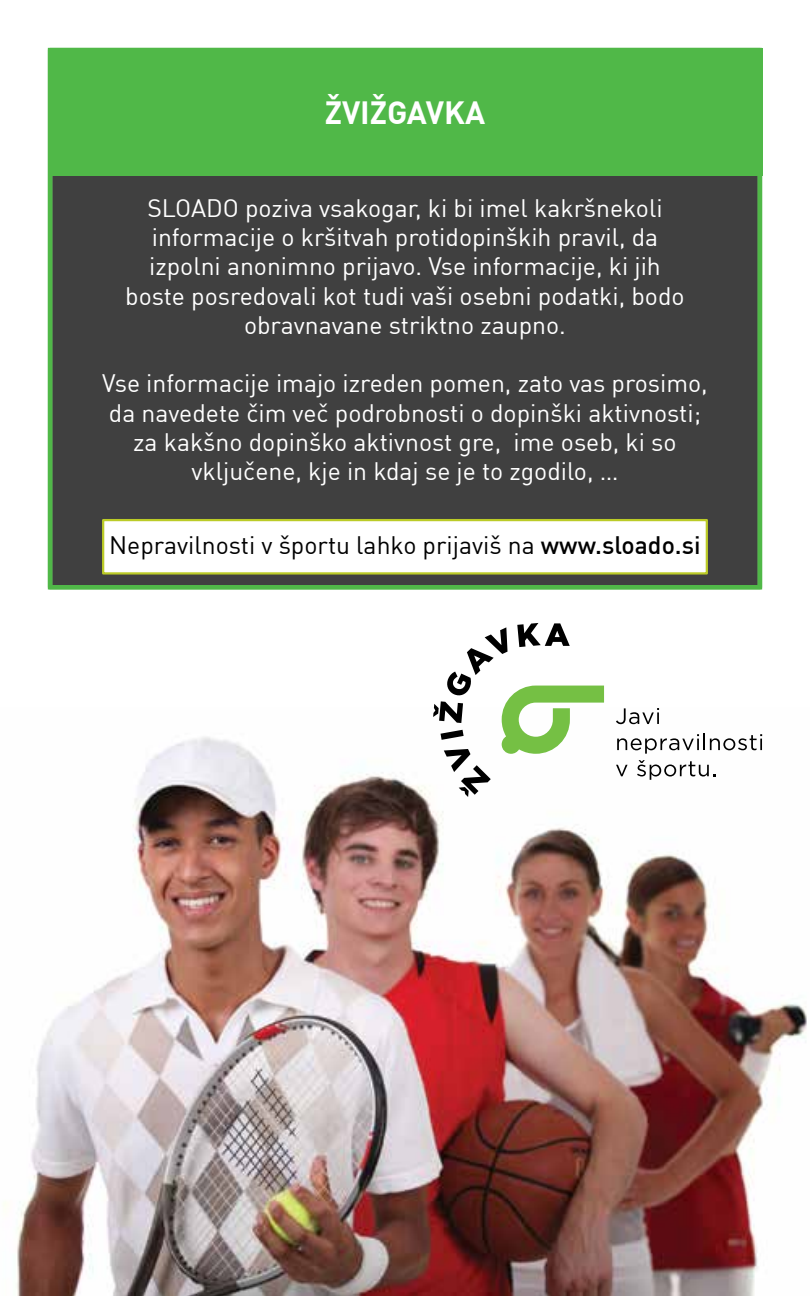
<style>
.page{position:relative;width:810px;height:1296px;background:#fff}
.page>*{position:absolute;margin:0;border:0;box-sizing:border-box;transform-origin:0 0}
.t1{font:700 31.5px "DINOT";color:#fff}
.t2{font:24.75px/29.2px "DINOT";color:#fff;text-align:center}
.t3{font:24.75px "DINOT";color:#000}
.s1{font-weight:500}
</style>
<div class="page">
<div style="left:50px;top:50px;width:710px;height:537px;background:#404040"></div>
<div style="left:48px;top:48px;width:714px;height:127px;background:#50b848"></div>
<div style="left:48px;top:48px;width:714px;height:542px;border:4px solid #50b848"></div>
<img style="left:4px;top:708px;width:803px;height:588px">
<div style="left:102px;top:519px;width:606px;height:56px;background:#fff;border:2px solid #bbcb27"></div>
<svg style="left:616px;top:708px;width:43px;height:16px"></svg>
<svg style="left:617px;top:734px;width:145px;height:20px"></svg>
<svg style="left:616px;top:765px;width:12px;height:11px"></svg>
<svg style="left:637px;top:760px;width:78px;height:20px"></svg>
<svg style="left:433px;top:623px;width:171px;height:174px"></svg>
<p class="t1" style="left:325px;top:92px;width:162px">ŽVIŽGAVKA</p>
<p class="t2" style="left:125px;top:193px;width:561px">SLOADO poziva vsakogar, ki bi imel kakršnekoli informacije o kršitvah protidopinških pravil, da izpolni anonimno prijavo. Vse informacije, ki jih boste posredovali kot tudi vaši osebni podatki, bodo obravnavane striktno zaupno.</p>
<p class="t2" style="left:102px;top:368px;width:607px">Vse informacije imajo izreden pomen, zato vas prosimo, da navedete ∙im ve∙ podrobnosti o dopinški aktivnosti; za kakšno dopinško aktivnost gre, ime oseb, ki so vklju∙ene, kje in kdaj se je to zgodilo, …</p>
<p class="t3" style="left:109px;top:530px;width:593px">Nepravilnosti v športu lahko prijaviš na <span class="s1">www.sloado.si</span></p>
</div>
